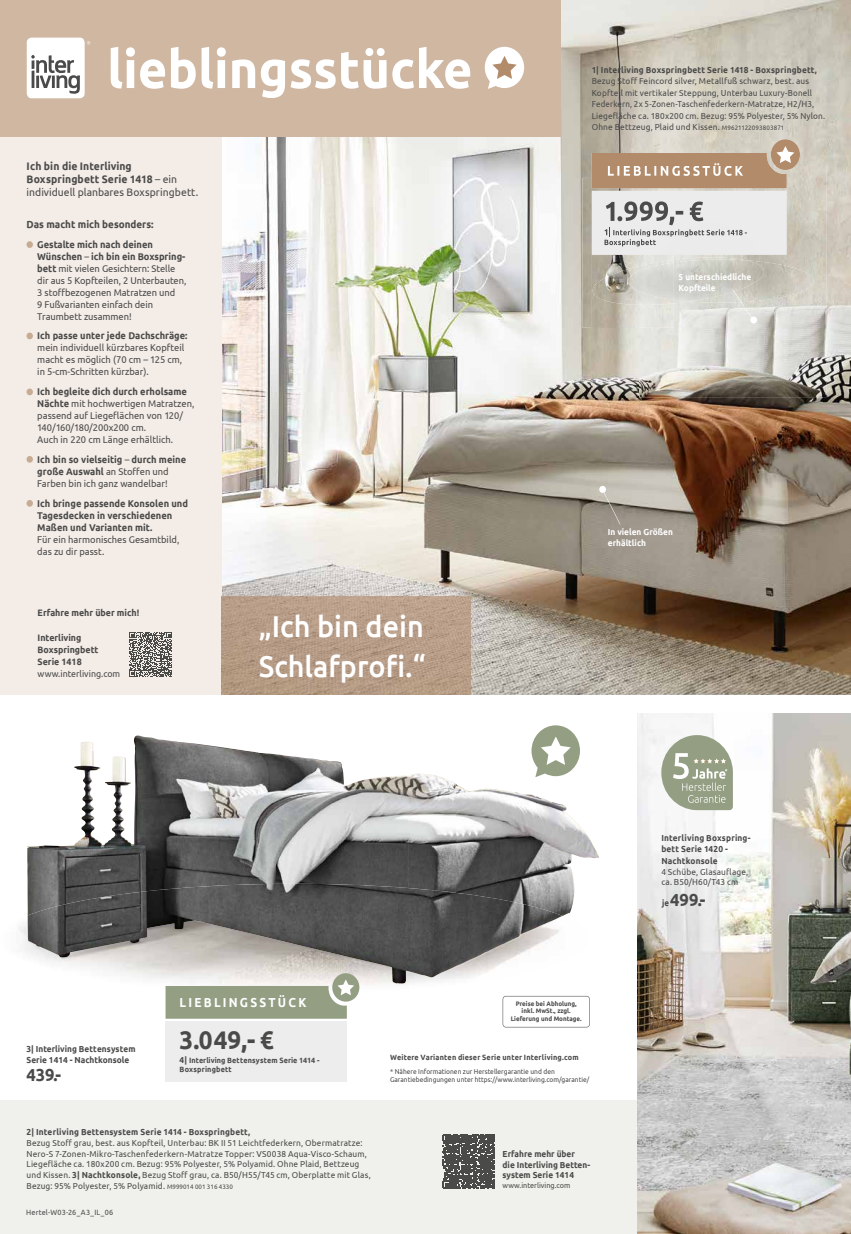
<style>
.page{position:relative;width:851px;height:1234px;background:#fff}
.page>*{position:absolute;margin:0;border:0;box-sizing:border-box;transform-origin:0 0}
.t1{font:700 53.1px "Ubuntu";color:#fff;scale:.95 1}
.t2{font:500 30px/39.6px "Ubuntu";color:#fff;scale:.95 1}
.t3{font:700 25.5px "Ubuntu";color:#4a4a49;scale:.95 1}
.t4{font:700 17.4px "Ubuntu";color:#4a4a49;scale:.95 1}
.t5{font:700 13.05px "Ubuntu";letter-spacing:.19em;color:#fff;scale:.91 1}
.t6{font:700 10.8px/13px "Ubuntu";color:#4a4a49;scale:.95 1}
.t7{font:700 10.35px "Ubuntu";color:#4a4a49;scale:.95 1}
.t8{font:9.75px/12px "Ubuntu";color:#4a4a49;scale:.95 1}
.t9{font:700 9.75px/12px "Ubuntu";color:#4a4a49;scale:.95 1}
.t10{font:700 9.3px/12px "Ubuntu";color:#4a4a49;scale:.95 1}
.t11{font:9.3px "Ubuntu";color:#4a4a49;scale:.95 1}
.t12{font:8.7px/10.8px "Ubuntu";letter-spacing:.015em;color:#4a4a49;scale:.95 1}
.t13{font:700 8.7px/11.4px "Ubuntu";letter-spacing:.015em;color:#4a4a49;scale:.95 1}
.t14{font:700 8.7px/10.8px "Ubuntu";color:#fff;scale:.95 1}
.t15{font:700 7.65px/9.8px "Ubuntu";letter-spacing:.025em;color:#4a4a49;scale:.95 1}
.t16{font:7.65px "Ubuntu";letter-spacing:.03em;color:#4a4a49;scale:.95 1}
.t17{font:7.65px "Ubuntu";color:#4a4a49;scale:.95 1}
.t18{font:7.05px/8.1px "Ubuntu";color:#4a4a49;scale:.93 1}
.t19{font:700 6.45px/7.6px "Ubuntu";color:#4a4a49;text-align:center;scale:.95 1}
.s1{font-weight:400}
.s2{font-weight:700}
.s3{font-size:6.45px}
.s4{font-size:8.7px}
</style>
<div class="page">
<svg style="left:0;top:694px;width:850px;height:539px"></svg>
<img style="left:221px;top:0;width:629px;height:694px">
<img style="left:582px;top:178px;width:9px;height:149px">
<div style="left:0;top:0;width:221px;height:694px;background:#f3ece7"></div>
<div style="left:0;top:1099px;width:637px;height:133px;background:#f0f0ec"></div>
<img style="left:221px;top:596px;width:249px;height:98px">
<img style="left:0;top:915px;width:589px;height:78px">
<img style="left:105px;top:735px;width:31px;height:109px">
<img style="left:408px;top:773px;width:48px;height:110px">
<img style="left:456px;top:784px;width:143px;height:131px">
<img style="left:27px;top:845px;width:47px;height:70px">
<img style="left:28px;top:883px;width:534px;height:100px">
<svg style="left:443px;top:1134px;width:52px;height:54px;background:#5c5c5b"></svg>
<svg style="left:502px;top:995px;width:87px;height:32px"></svg>
<div style="left:770px;top:139px;width:29px;height:31px;background:#b18b6a;border-radius:50%"></div>
<svg style="left:591px;top:146px;width:203px;height:20px;background:#bda38a"></svg>
<img style="left:637px;top:713px;width:213px;height:519px">
<svg style="left:531px;top:725px;width:49px;height:52px"></svg>
<svg style="left:661px;top:735px;width:71px;height:75px"></svg>
<svg style="left:332px;top:972px;width:27px;height:29px"></svg>
<div style="left:166px;top:1020px;width:181px;height:61px;background:#ededed"></div>
<svg style="left:165px;top:979px;width:189px;height:39px"></svg>
<div style="left:0;top:0;width:560px;height:136px;background:#cfb7a2"></div>
<svg style="left:598px;top:485px;width:22px;height:39px"></svg>
<div style="left:27px;top:241px;width:6px;height:7px;background:#c7ac93;border-radius:50%"></div>
<div style="left:27px;top:332px;width:6px;height:7px;background:#c7ac93;border-radius:50%"></div>
<div style="left:27px;top:388px;width:6px;height:7px;background:#c7ac93;border-radius:50%"></div>
<svg style="left:27px;top:456px;width:6px;height:6px"></svg>
<svg style="left:27px;top:500px;width:6px;height:6px"></svg>
<svg style="left:129px;top:632px;width:43px;height:44px"></svg>
<div style="left:27px;top:38px;width:58px;height:60px;background:#fff;border-radius:5px"></div>
<svg style="left:31px;top:55px;width:49px;height:39px"></svg>
<svg style="left:87px;top:41px;width:3px;height:4px"></svg>
<svg style="left:484px;top:47px;width:40px;height:42px"></svg>
<img style="left:638px;top:166px;width:188px;height:231px">
<img style="left:591px;top:327px;width:47px;height:70px">
<img style="left:590px;top:188px;width:83px;height:139px">
<div style="left:591px;top:191px;width:195px;height:63px;background:#ececec"></div>
<div style="left:591px;top:166px;width:195px;height:22px;background:#b18b6a"></div>
<img style="left:775px;top:166px;width:19px;height:4px">
<img style="left:607px;top:166px;width:135px;height:10px">
<img style="left:605px;top:201px;width:98px;height:24px">
<svg style="left:604px;top:228px;width:6px;height:8px"></svg>
<img style="left:613px;top:229px;width:37px;height:7px">
<img style="left:652px;top:229px;width:95px;height:7px">
<img style="left:604px;top:239px;width:51px;height:7px">
<img style="left:757px;top:260px;width:56px;height:43px">
<img style="left:673px;top:257px;width:73px;height:46px">
<img style="left:590px;top:260px;width:83px;height:45px">
<img style="left:673px;top:259px;width:92px;height:42px">
<img style="left:628px;top:262px;width:45px;height:38px">
<svg style="left:732px;top:289px;width:25px;height:35px"></svg>
<h1 class="t1" style="left:107px;top:37px;width:386px">lieblingsstücke</h1>
<p class="t6" style="left:27px;top:159px;width:182px">Ich bin die Interliving<br>Boxspringbett Serie 1418 <span class="s1">– ein individuell planbares Boxspringbett.</span></p>
<p class="t7" style="left:27px;top:218px;width:135px">Das macht mich besonders:</p>
<p class="t8" style="left:37px;top:238px;width:158px"><span class="s2">Gestalte mich nach deinen<br>Wünschen</span> – <span class="s2">ich bin ein Boxspring&shy;bett</span> mit vielen Gesichtern: Stelle dir aus 5 Kopfteilen, 2 Unterbauten,<br>3 stoffbezogenen Matratzen und<br>9 Fußvarianten einfach dein<br>Traumbett zusammen!</p>
<p class="t9" style="left:37px;top:329px;width:160px">Ich passe unter jede Dachschräge:</p>
<p class="t8" style="left:37px;top:341px;width:156px">mein individuell kürzbares Kopfteil macht es möglich (70 cm – 125 cm, in 5-cm-Schritten kürzbar).</p>
<p class="t8" style="left:37px;top:385px;width:167px"><span class="s2">Ich begleite dich durch erholsame<br>Nächte</span> mit hochwertigen Matratzen, passend auf Liegeflächen von 120/<br>140/160/180/200x200 cm.<br>Auch in 220 cm Länge erhältlich.</p>
<p class="t9" style="left:37px;top:453px;width:158px">Ich bin so vielseitig <span class="s1">–</span> durch meine große Auswahl <span class="s1">an Stoffen und<br>Farben bin ich ganz wandelbar!</span></p>
<p class="t9" style="left:37px;top:497px;width:160px">Ich bringe passende Konsolen und<br>Tagesdecken in verschiedenen<br>Maßen und Varianten mit.</p>
<p class="t8" style="left:37px;top:532px;width:151px">Für ein harmonisches Gesamtbild, das zu dir passt.</p>
<p class="t10" style="left:38px;top:606px;width:108px">Erfahre mehr über mich!</p>
<p class="t10" style="left:38px;top:631px;width:66px">Interliving<br>Boxspringbett<br>Serie 1418</p>
<p class="t11" style="left:38px;top:668px;width:88px">www.interliving.com</p>
<h2 class="t2" style="left:259px;top:605px;width:177px">„Ich bin dein<br>Schlafprofi.“</h2>
<p class="t13" style="left:591px;top:64px;width:238px">1| Interliving Boxspringbett Serie 1418 - Boxspringbett,</p>
<p class="t12" style="left:591px;top:75px;width:247px;line-height:11.4px">Bezug Stoff Feincord silver, Metallfuß schwarz, best. aus Kopfteil mit vertikaler Steppung, Unterbau Luxury-Bonell Federkern, 2x 5-Zonen-Taschenfederkern-Matratze, H2/H3, Liegefläche ca. 180x200 cm. Bezug: 95% Polyester, 5% Nylon.<br>Ohne Bettzeug, Plaid und Kissen. <span class="s3">M9621122093803871</span></p>
<p class="t14" style="left:678px;top:271px;width:78px">5 unterschiedliche<br>Kopfteile</p>
<p class="t14" style="left:607px;top:526px;width:70px">In vielen Größen erhältlich</p>
<p class="t13" style="left:661px;top:831px;width:96px">Interliving Boxspring&shy;bett Serie 1420 -<br>Nachtkonsole</p>
<p class="t12" style="left:661px;top:865px;width:93px">4 Schübe, Glasauflage, ca. B50/H60/T43 cm</p>
<h3 class="t4" style="left:662px;top:889px;width:47px"><span class="s4">je</span>499.-</h3>
<p class="t13" style="left:27px;top:1043px;width:116px;line-height:10.8px">3| Interliving Bettensystem<br>Serie 1414 - Nachtkonsole</p>
<h3 class="t4" style="left:27px;top:1064px;width:38px">439.-</h3>
<h3 class="t5" style="left:180px;top:994px;width:141px">LIEBLINGSSTÜCK</h3>
<h3 class="t3" style="left:180px;top:1024px;width:100px">3.049,- €</h3>
<p class="t15" style="left:180px;top:1054px;width:149px"><span class="s4">4|</span> Interliving Bettensystem Serie 1414 -<br>Boxspringbett</p>
<p class="t13" style="left:27px;top:1125px;width:237px">2| Interliving Bettensystem Serie 1414 - Boxspringbett,</p>
<p class="t12" style="left:27px;top:1136px;width:364px">Bezug Stoff grau, best. aus Kopfteil, Unterbau: BK II 51 Leichtfederkern, Obermatratze:<br>Nero-S 7-Zonen-Mikro-Taschenfederkern-Matratze Topper: VS0038 Aqua-Visco-Schaum, Liegefläche ca. 180x200 cm. Bezug: 95% Polyester, 5% Polyamid. Ohne Plaid, Bettzeug und Kissen. <span class="s2">3| Nachtkonsole,</span> Bezug Stoff grau, ca. B50/H55/T45 cm, Oberplatte mit Glas, Bezug: 95% Polyester, 5% Polyamid. <span class="s3">M999014 001 316 4330</span></p>
<p class="t16" style="left:26px;top:1207px;width:93px">Hertel-W03-26_A3_IL_06</p>
<p class="t19" style="left:510px;top:999px;width:76px">Preise bei Abholung, inkl. MwSt., zzgl.<br>Lieferung und Montage.</p>
<p class="t15" style="left:390px;top:1052px;width:200px">Weitere Varianten dieser Serie unter Interliving.com</p>
<p class="t18" style="left:390px;top:1066px;width:215px">* Nähere Informationen zur Herstellergarantie und den<br>Garantiebedingungen unter https://www.interliving.com/garantie/</p>
<p class="t13" style="left:502px;top:1147px;width:94px;line-height:10.9px">Erfahre mehr über<br>die Interliving Betten-</p>
<p class="t13" style="left:502px;top:1168px;width:77px">system Serie 1414</p>
<p class="t17" style="left:502px;top:1180px;width:73px">www.interliving.com</p>
</div>
